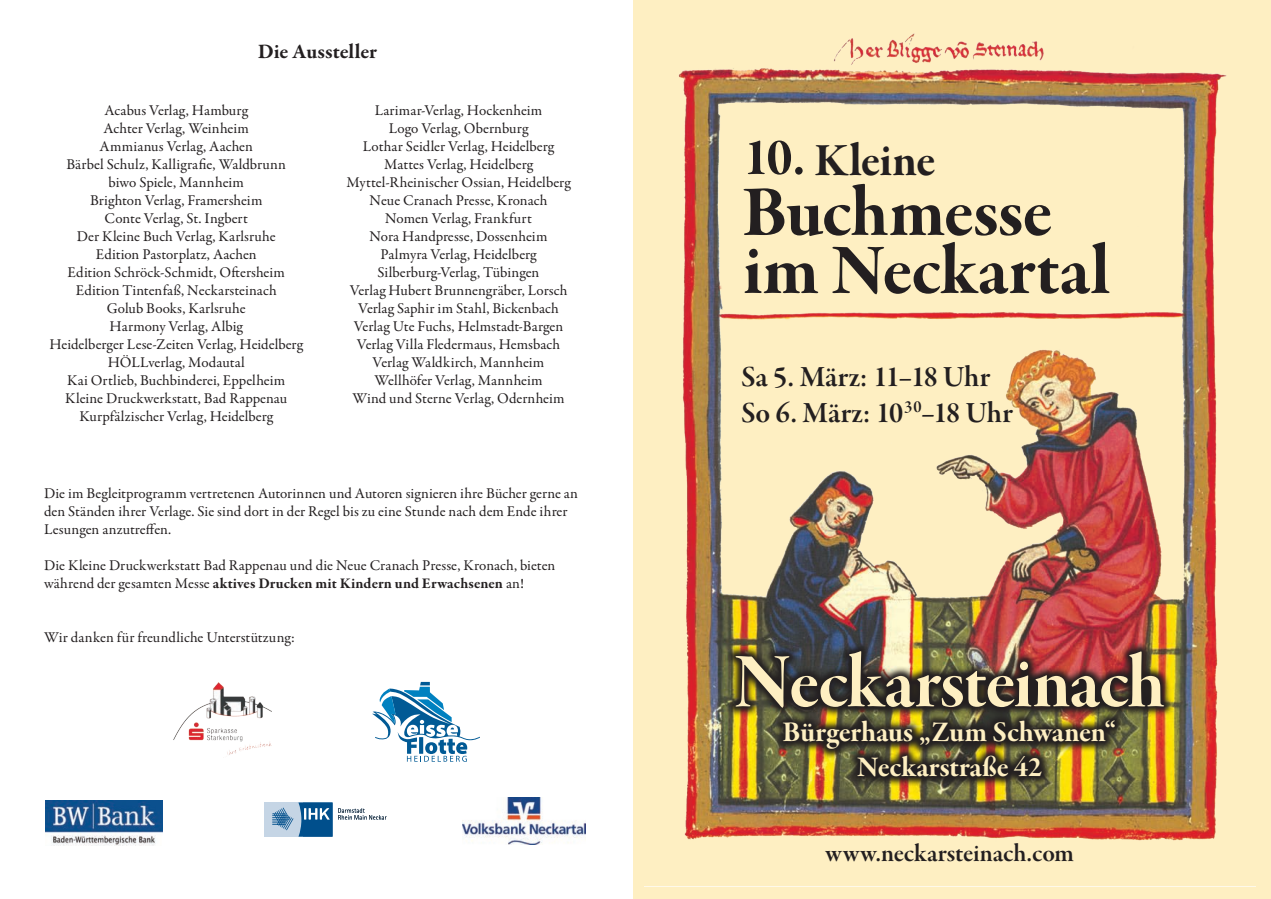
<style>
.page{position:relative;width:1271px;height:899px;background:#fff}
.page>*{position:absolute;margin:0;border:0;box-sizing:border-box;transform-origin:0 0}
.t1{font:80.7px "Garamond Premr Pro Bd Disp";letter-spacing:-.015em;color:#feefc2}
.t2{font:72.6px/58.1px "Garamond Premr Pro Bd Subh";letter-spacing:-.005em;color:#231f20}
.t3{font:47.1px "Garamond Premr Pro Bd Subh";letter-spacing:-.015em;color:#231f20}
.t4{font:29.7px/35.7px "Garamond Premr Pro Smbd Subh";color:#231f20}
.t5{font:29.1px/34.8px "Garamond Premr Pro Bd Subh";letter-spacing:-.005em;color:#feefc2;text-align:center}
.t6{font:25.35px "Garamond Premr Pro Smbd Subh";letter-spacing:-.005em;color:#231f20}
.t7{font:700 21px "Garamond Premr Pro";letter-spacing:-.005em;color:#231f20}
.t8{font:15px/18px "Garamond Premr Pro";color:#231f20}
.s1{font-weight:700}
.s2{font-size:53.7px}
</style>
<div class="page">
<div style="left:633px;top:0;width:638px;height:899px;background:#feefc2"></div>
<img style="left:678px;top:33px;width:549px;height:808px">
<img style="left:724px;top:639px;width:449px;height:147px">
<img style="left:173px;top:682px;width:99px;height:73px">
<img style="left:462px;top:798px;width:124px;height:46px">
<img style="left:45px;top:800px;width:117px;height:45px">
<svg style="left:372px;top:682px;width:108px;height:80px"></svg>
<div style="left:264px;top:802px;width:38px;height:34px;background:#c5d5e5"></div>
<svg style="left:272px;top:802px;width:60px;height:34px"></svg>
<svg style="left:338px;top:808px;width:48px;height:11px"></svg>
<h3 class="t7" style="left:258px;top:39px;width:121px">Die Aussteller</h3>
<p class="t8" style="left:49px;top:102px;width:255px;text-align:center">Acabus Verlag, Hamburg<br>Achter Verlag, Weinheim<br>Ammianus Verlag, Aachen<br>Bärbel Schulz, Kalligrafie, Waldbrunn<br>biwo Spiele, Mannheim<br>Brighton Verlag, Framersheim<br>Conte Verlag, St. Ingbert<br>Der Kleine Buch Verlag, Karlsruhe<br>Edition Pastorplatz, Aachen<br>Edition Schröck-Schmidt, Oftersheim<br>Edition Tintenfaß, Neckarsteinach<br>Golub Books, Karlsruhe<br>Harmony Verlag, Albig<br>Heidelberger Lese-Zeiten Verlag, Heidelberg<br>HÖLLverlag, Modautal<br>Kai Ortlieb, Buchbinderei, Eppelheim<br>Kleine Druckwerkstatt, Bad Rappenau<br>Kurpfälzischer Verlag, Heidelberg</p>
<p class="t8" style="left:346px;top:102px;width:226px;text-align:center">Larimar-Verlag, Hockenheim<br>Logo Verlag, Obernburg<br>Lothar Seidler Verlag, Heidelberg<br>Mattes Verlag, Heidelberg<br>Myttel-Rheinischer Ossian, Heidelberg<br>Neue Cranach Presse, Kronach<br>Nomen Verlag, Frankfurt<br>Nora Handpresse, Dossenheim<br>Palmyra Verlag, Heidelberg<br>Silberburg-Verlag, Tübingen<br>Verlag Hubert Brunnengräber, Lorsch<br>Verlag Saphir im Stahl, Bickenbach<br>Verlag Ute Fuchs, Helmstadt-Bargen<br>Verlag Villa Fledermaus, Hemsbach<br>Verlag Waldkirch, Mannheim<br>Wellhöfer Verlag, Mannheim<br>Wind und Sterne Verlag, Odernheim</p>
<p class="t8" style="left:44px;top:484px;width:535px">Die im Begleitprogramm vertretenen Autorinnen und Autoren signieren ihre Bücher gerne an den Ständen ihrer Verlage. Sie sind dort in der Regel bis zu eine Stunde nach dem Ende ihrer<br>Lesungen anzutreffen.</p>
<p class="t8" style="left:44px;top:556px;width:513px">Die Kleine Druckwerkstatt Bad Rappenau und die Neue Cranach Presse, Kronach, bieten während der gesamten Messe <span class="s1">aktives Drucken mit Kindern und Erwachsenen</span> an!</p>
<p class="t8" style="left:44px;top:628px;width:252px">Wir danken für freundliche Unterstützung:</p>
<h3 class="t3" style="left:743px;top:132px;width:194px"><span class="s2">10.</span> Kleine</h3>
<h2 class="t2" style="left:743px;top:185px;width:368px">Buchmesse im Neckartal</h2>
<h3 class="t4" style="left:741px;top:360px;width:273px">Sa 5. März: 11–18 Uhr<br>So 6. März: 10<sup>30</sup>–18 Uhr</h3>
<h1 class="t1" style="left:734px;top:638px;width:432px">Neckarsteinach</h1>
<h3 class="t5" style="left:783px;top:715px;width:335px">Bürgerhaus „Zum Schwanen“<br>Neckarstraße 42</h3>
<h3 class="t6" style="left:825px;top:838px;width:250px">www.neckarsteinach.com</h3>
</div>
